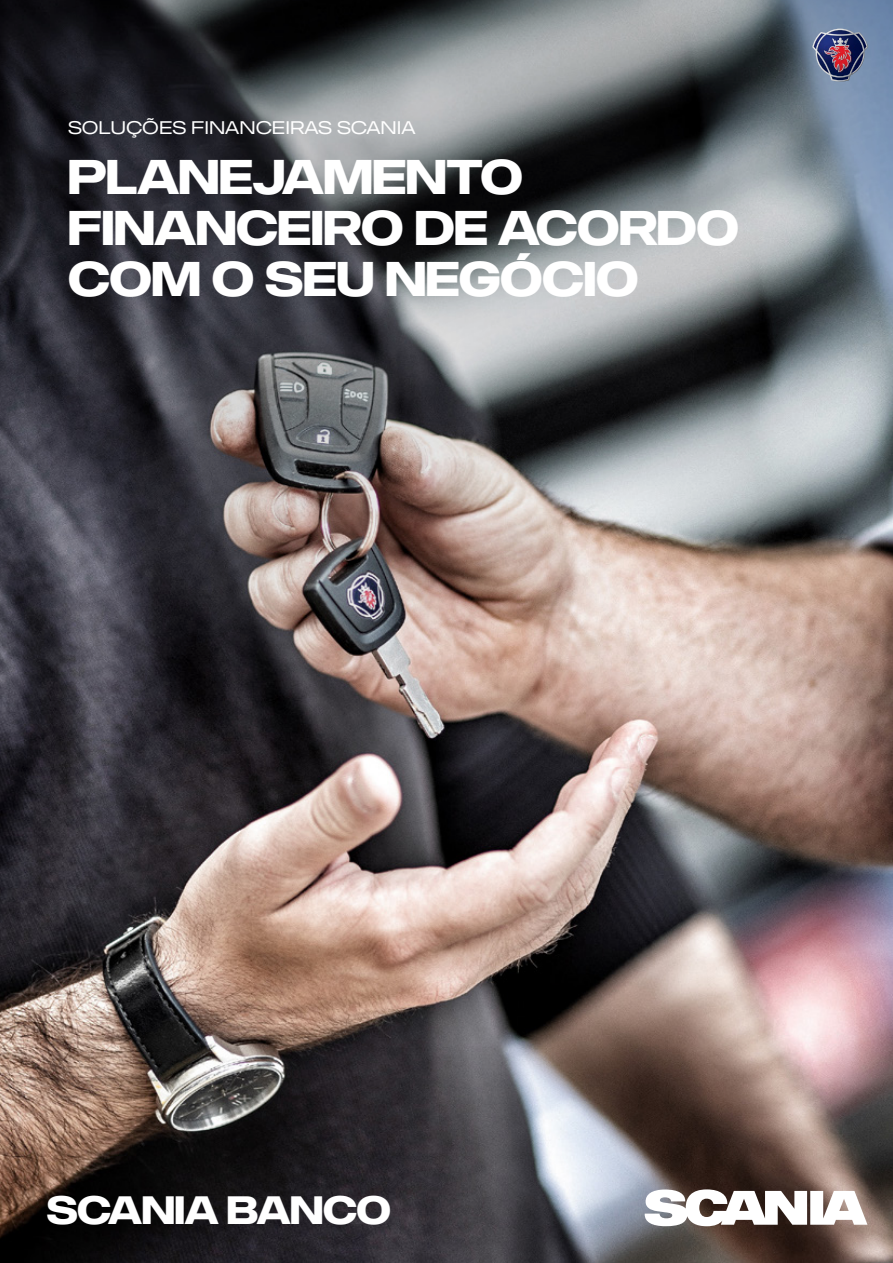
<style>
.page{position:relative;width:893px;height:1263px;background:#fff}
.page>*{position:absolute;margin:0;border:0;box-sizing:border-box;transform-origin:0 0}
.t1{font:700 48px/51px "Scania Sans Headline";letter-spacing:-.01em;color:#fff}
.t2{font:700 39px "Scania Sans Headline";letter-spacing:-.01em;color:#fff}
.t3{font:18px "Scania Sans Headline";color:#fff}
</style>
<div class="page">
<img style="left:0;top:0;width:893px;height:1263px">
<img style="left:812px;top:29px;width:56px;height:53px">
<svg style="left:645px;top:1189px;width:222px;height:37px"></svg>
<p class="t3" style="left:68px;top:117px;width:349px">SOLUÇÕES FINANCEIRAS SCANIA</p>
<p class="t1" style="left:68px;top:152px;width:672px">PLANEJAMENTO<br>FINANCEIRO DE ACORDO<br>COM O SEU NEGÓCIO</p>
<p class="t2" style="left:47px;top:1187px;width:346px">SCANIA BANCO</p>
</div>
